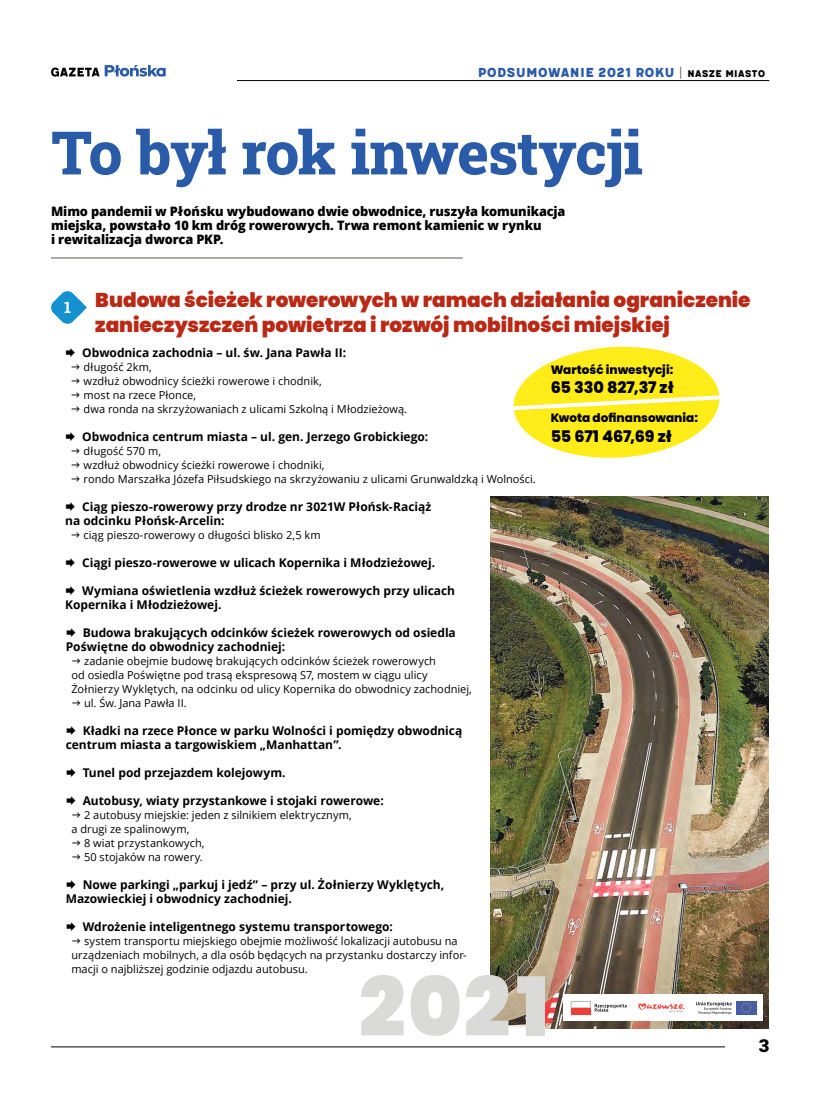
<style>
.page{position:relative;width:820px;height:1106px;background:#fff}
.page>*{position:absolute;margin:0;border:0;box-sizing:border-box;transform-origin:0 0}
.t1{font:800 60px "Roboto Slab";letter-spacing:-.025em;color:#295ba9}
.t2{font:900 20px "Poppins";color:#b92915}
.t3{font:900 18px "Roboto Slab";color:#000}
.t4{font:16px "Meltow San 300";letter-spacing:-.01em;color:#295ba9}
.t5{font:800 16px "Poppins";letter-spacing:-.005em;color:#000}
.t6{font:700 16px "Roboto Slab";color:#fff}
.t7{font:800 13px/14px "Open Sans";letter-spacing:-.01em;color:#000}
.t8{font:700 12px/14px "Open Sans";letter-spacing:-.005em;color:#000}
.t9{font:800 12px "Poppins";letter-spacing:-.005em;color:#000}
.t10{font:11px/14px "Open Sans";color:#000}
.s1{font-family:"Open Sans";font-size:12px;color:#5d5752}
.s2{font-size:12px;color:#000}
</style>
<div class="page">
<hr style="left:51px;top:1046px;width:673px;height:1px;background:#000">
<svg style="left:51px;top:68px;width:48px;height:9px"></svg>
<svg style="left:105px;top:65px;width:61px;height:12px"></svg>
<hr style="left:237px;top:80px;width:532px;height:1px;background:#000">
<hr style="left:51px;top:257px;width:411px;height:1px;background:#5d5752">
<svg style="left:51px;top:291px;width:36px;height:33px"></svg>
<svg style="left:513px;top:346px;width:207px;height:112px"></svg>
<img style="left:490px;top:496px;width:278px;height:532px">
<svg style="left:361px;top:974px;width:183px;height:62px"></svg>
<div style="left:563px;top:994px;width:199px;height:26px;background:#fff"></div>
<div style="left:735px;top:1001px;width:21px;height:13px;background:#465ca9"></div>
<svg style="left:741px;top:1003px;width:10px;height:9px"></svg>
<svg style="left:696px;top:1001px;width:35px;height:13px"></svg>
<svg style="left:638px;top:1003px;width:46px;height:9px"></svg>
<svg style="left:594px;top:1004px;width:32px;height:7px"></svg>
<svg style="left:571px;top:1001px;width:19px;height:6px"></svg>
<div style="left:571px;top:1007px;width:19px;height:7px;background:#f13d37"></div>
<p class="t4" style="left:477px;top:62px;width:289px">PODSUMOWANIE 2021 ROKU <span class="s1">|</span> <span class="s2">NASZE MIASTO</span></p>
<p class="t1" style="left:51px;top:111px;width:592px">To był rok inwestycji</p>
<p class="t7" style="left:51px;top:204px;width:516px">Mimo pandemii w Płońsku wybudowano dwie obwodnice, ruszyła komunikacja miejska, powstało 10 km dróg rowerowych. Trwa remont kamienic w rynku<br>i rewitalizacja dworca PKP.</p>
<p class="t6" style="left:64px;top:296px;width:9px">1</p>
<p class="t2" style="left:95px;top:289px;width:656px">Budowa ścieżek rowerowych w ramach działania ograniczenie</p>
<p class="t2" style="left:95px;top:313px;width:576px">zanieczyszczeń powietrza i rozwój mobilności miejskiej</p>
<p class="t8" style="left:82px;top:345px;width:265px">Obwodnica zachodnia – ul. św. Jana Pawła II:</p>
<p class="t10" style="left:84px;top:359px;width:70px">długość 2km,</p>
<p class="t10" style="left:84px;top:373px;width:240px">wzdłuż obwodnicy ścieżki rowerowe i chodnik,</p>
<p class="t10" style="left:84px;top:387px;width:114px">most na rzece Płonce,</p>
<p class="t10" style="left:84px;top:401px;width:325px">dwa ronda na skrzyżowaniach z ulicami Szkolną i Młodzieżową.</p>
<p class="t8" style="left:82px;top:429px;width:347px">Obwodnica centrum miasta – ul. gen. Jerzego Grobickiego:</p>
<p class="t10" style="left:84px;top:443px;width:79px">długość 570 m,</p>
<p class="t10" style="left:84px;top:457px;width:242px">wzdłuż obwodnicy ścieżki rowerowe i chodniki,</p>
<p class="t10" style="left:84px;top:471px;width:453px">rondo Marszałka Józefa Piłsudskiego na skrzyżowaniu z ulicami Grunwaldzką i Wolności.</p>
<p class="t8" style="left:65px;top:499px;width:367px;text-indent:17px">Ciąg pieszo-rowerowy przy drodze nr 3021W Płońsk-Raciąż na odcinku Płońsk-Arcelin:</p>
<p class="t10" style="left:84px;top:527px;width:238px">ciąg pieszo-rowerowy o długości blisko 2,5 km</p>
<p class="t8" style="left:82px;top:555px;width:354px">Ciągi pieszo-rowerowe w ulicach Kopernika i Młodzieżowej.</p>
<p class="t8" style="left:82px;top:583px;width:374px">Wymiana oświetlenia wzdłuż ścieżek rowerowych przy ulicach</p>
<p class="t8" style="left:65px;top:597px;width:158px">Kopernika i Młodzieżowej.</p>
<p class="t8" style="left:66px;top:625px;width:391px;text-indent:17px">Budowa brakujących odcinków ścieżek rowerowych od osiedla<br>Poświętne do obwodnicy zachodniej:</p>
<p class="t10" style="left:84px;top:653px;width:353px">zadanie obejmie budowę brakujących odcinków ścieżek rowerowych</p>
<p class="t10" style="left:71px;top:667px;width:357px">od osiedla Poświętne pod trasą ekspresową S7, mostem w ciągu ulicy</p>
<p class="t10" style="left:71px;top:681px;width:402px">Żołnierzy Wyklętych, na odcinku od ulicy Kopernika do obwodnicy zachodniej,</p>
<p class="t10" style="left:84px;top:695px;width:104px">ul. Św. Jana Pawła II.</p>
<p class="t8" style="left:66px;top:723px;width:398px;text-indent:17px">Kładki na rzece Płonce w parku Wolności i pomiędzy obwodnicą centrum miasta a targowiskiem „Manhattan”.</p>
<p class="t8" style="left:83px;top:765px;width:204px">Tunel pod przejazdem kolejowym.</p>
<p class="t8" style="left:83px;top:793px;width:302px">Autobusy, wiaty przystankowe i stojaki rowerowe:</p>
<p class="t10" style="left:71px;top:807px;width:282px;text-indent:13px">2 autobusy miejskie: jeden z silnikiem elektrycznym, a drugi ze spalinowym,</p>
<p class="t10" style="left:84px;top:835px;width:122px">8 wiat przystankowych,</p>
<p class="t10" style="left:84px;top:849px;width:120px">50 stojaków na rowery.</p>
<p class="t8" style="left:66px;top:877px;width:380px;text-indent:17px">Nowe parkingi „parkuj i jedź” – przy ul. Żołnierzy Wyklętych,<br>Mazowieckiej i obwodnicy zachodniej.</p>
<p class="t8" style="left:83px;top:919px;width:311px">Wdrożenie inteligentnego systemu transportowego:</p>
<p class="t10" style="left:71px;top:933px;width:396px;text-indent:13px">system transportu miejskiego obejmie możliwość lokalizacji autobusu na urządzeniach mobilnych, a dla osób będących na przystanku dostarczy infor&shy;macji o najbliższej godzinie odjazdu autobusu.</p>
<p class="t9" style="left:550px;top:363px;width:124px">Wartość inwestycji:</p>
<p class="t5" style="left:550px;top:378px;width:124px">65 330 827,37 zł</p>
<p class="t9" style="left:550px;top:411px;width:149px">Kwota dofinansowania:</p>
<p class="t5" style="left:550px;top:426px;width:122px">55 671 467,69 zł</p>
<h3 class="t3" style="left:758px;top:1033px;width:12px">3</h3>
</div>
